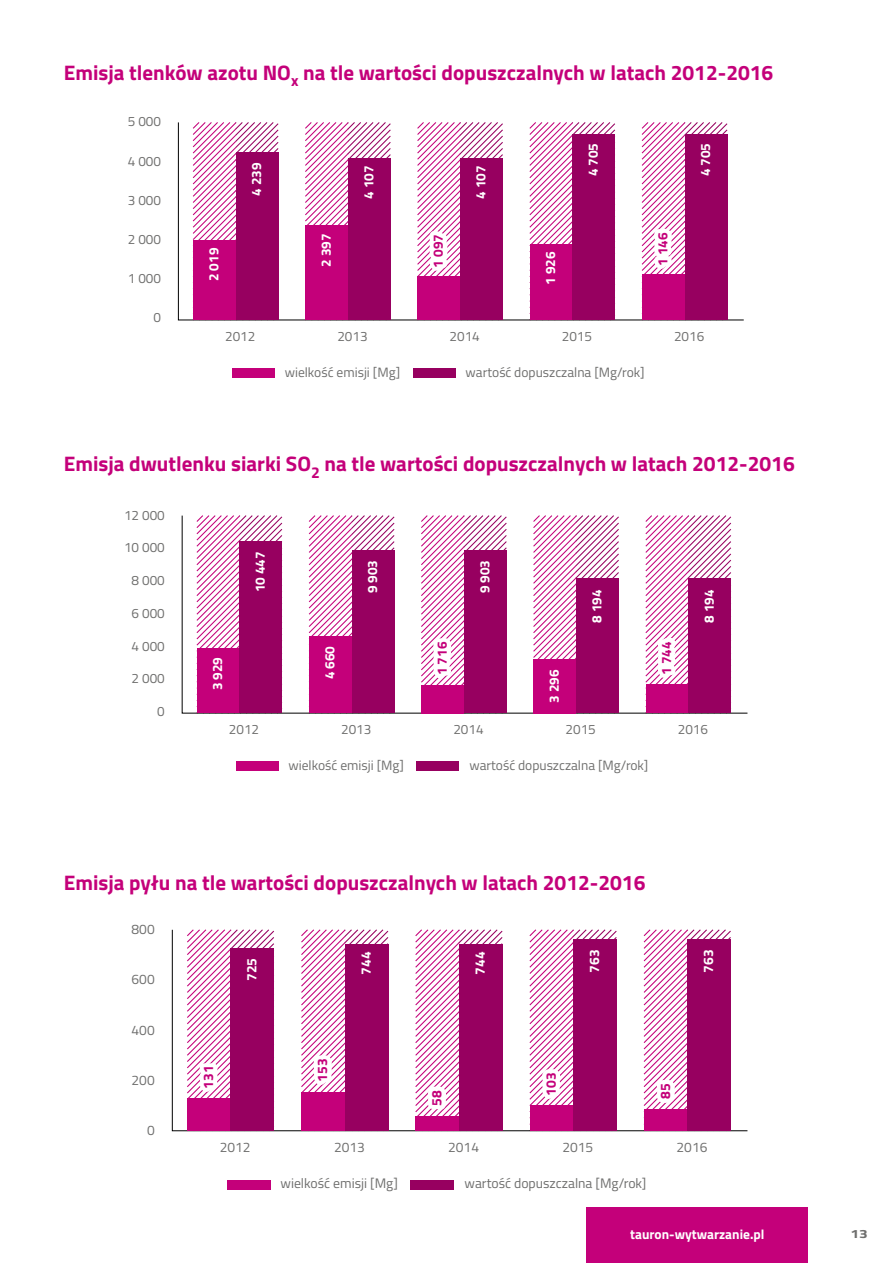
<style>
.page{position:relative;width:893px;height:1263px;background:#fff}
.page>*{position:absolute;margin:0;border:0;box-sizing:border-box;transform-origin:0 0}
.t1{font:700 21px "Titillium";color:#c4007a}
.t2{font:13.8px "Titillium";color:#6f6f6e}
.t3{font:700 13.8px "Titillium";color:#fff}
.t4{font:700 13.8px "Titillium";color:#c4007a}
.t5{font:13.5px "Titillium";color:#6f6f6e}
.t6{font:700 13.5px "Titillium";color:#fff}
.t7{font:700 13.5px "Titillium";color:#fff}
.t8{font:700 13.5px "Titillium";color:#c4007a}
.t9{font:700 12px "Titillium";color:#6f6f6e;scale:1.3 1}
</style>
<div class="page">
<svg style="left:178px;top:122px;width:566px;height:198px"></svg>
<div style="left:193px;top:240px;width:43px;height:80px;background:#c4007a"></div>
<div style="left:305px;top:225px;width:43px;height:95px;background:#c4007a"></div>
<div style="left:236px;top:153px;width:42px;height:167px;background:#970060"></div>
<div style="left:348px;top:158px;width:43px;height:162px;background:#970060"></div>
<div style="left:233px;top:368px;width:42px;height:10px;background:#c4007a"></div>
<div style="left:413px;top:368px;width:42px;height:10px;background:#970060"></div>
<div style="left:418px;top:277px;width:42px;height:43px;background:#c4007a"></div>
<div style="left:460px;top:158px;width:43px;height:162px;background:#970060"></div>
<svg style="left:420px;top:227px;width:34px;height:50px"></svg>
<div style="left:530px;top:244px;width:42px;height:76px;background:#c4007a"></div>
<div style="left:572px;top:135px;width:43px;height:185px;background:#970060"></div>
<div style="left:642px;top:275px;width:43px;height:45px;background:#c4007a"></div>
<svg style="left:645px;top:221px;width:33px;height:54px"></svg>
<div style="left:685px;top:135px;width:42px;height:185px;background:#970060"></div>
<svg style="left:182px;top:515px;width:566px;height:198px"></svg>
<div style="left:197px;top:648px;width:42px;height:65px;background:#c4007a"></div>
<div style="left:309px;top:636px;width:43px;height:77px;background:#c4007a"></div>
<div style="left:239px;top:541px;width:43px;height:172px;background:#970060"></div>
<div style="left:352px;top:550px;width:42px;height:163px;background:#970060"></div>
<div style="left:236px;top:761px;width:43px;height:10px;background:#c4007a"></div>
<div style="left:416px;top:761px;width:43px;height:10px;background:#970060"></div>
<div style="left:421px;top:685px;width:43px;height:28px;background:#c4007a"></div>
<div style="left:464px;top:550px;width:43px;height:163px;background:#970060"></div>
<svg style="left:424px;top:631px;width:33px;height:54px"></svg>
<div style="left:534px;top:659px;width:42px;height:54px;background:#c4007a"></div>
<div style="left:576px;top:578px;width:43px;height:135px;background:#970060"></div>
<div style="left:646px;top:684px;width:42px;height:29px;background:#c4007a"></div>
<div style="left:688px;top:578px;width:43px;height:135px;background:#970060"></div>
<svg style="left:649px;top:631px;width:32px;height:53px"></svg>
<svg style="left:172px;top:929px;width:576px;height:202px"></svg>
<svg style="left:186px;top:929px;width:89px;height:203px"></svg>
<div style="left:227px;top:1180px;width:44px;height:9px;background:#c4007a"></div>
<div style="left:411px;top:1180px;width:43px;height:9px;background:#970060"></div>
<svg style="left:300px;top:929px;width:89px;height:203px"></svg>
<div style="left:416px;top:1116px;width:43px;height:15px;background:#c4007a"></div>
<div style="left:459px;top:944px;width:43px;height:187px;background:#970060"></div>
<svg style="left:421px;top:1079px;width:32px;height:35px"></svg>
<div style="left:530px;top:1105px;width:43px;height:26px;background:#c4007a"></div>
<div style="left:573px;top:939px;width:44px;height:192px;background:#970060"></div>
<svg style="left:533px;top:1062px;width:34px;height:43px"></svg>
<div style="left:644px;top:1109px;width:43px;height:22px;background:#c4007a"></div>
<div style="left:687px;top:939px;width:44px;height:192px;background:#970060"></div>
<svg style="left:649px;top:1072px;width:33px;height:37px"></svg>
<div style="left:587px;top:1208px;width:221px;height:55px;background:#c4007a"></div>
<p class="t1" style="left:64px;top:56px;width:711px">Emisja tlenków azotu NO<sub>x</sub> na tle wartości dopuszczalnych w latach 2012-2016</p>
<p class="t5" style="left:128px;top:116px;width:35px">5 000</p>
<p class="t5" style="left:128px;top:155px;width:35px">4 000</p>
<p class="t5" style="left:128px;top:195px;width:35px">3 000</p>
<p class="t5" style="left:128px;top:234px;width:35px">2 000</p>
<p class="t5" style="left:128px;top:273px;width:35px">1 000</p>
<p class="t5" style="left:154px;top:312px;width:9px">0</p>
<p class="t6" style="left:249px;top:196px;width:35px;rotate:-90deg">4 239</p>
<p class="t6" style="left:361px;top:199px;width:35px;rotate:-90deg">4 107</p>
<p class="t6" style="left:473px;top:199px;width:35px;rotate:-90deg">4 107</p>
<p class="t6" style="left:585px;top:176px;width:35px;rotate:-90deg">4 705</p>
<p class="t6" style="left:697px;top:176px;width:35px;rotate:-90deg">4 705</p>
<p class="t6" style="left:206px;top:281px;width:35px;rotate:-90deg">2 019</p>
<p class="t6" style="left:318px;top:267px;width:35px;rotate:-90deg">2 397</p>
<p class="t8" style="left:430px;top:268px;width:35px;rotate:-90deg">1 097</p>
<p class="t6" style="left:543px;top:285px;width:35px;rotate:-90deg">1 926</p>
<p class="t8" style="left:655px;top:266px;width:35px;rotate:-90deg">1 146</p>
<p class="t5" style="left:225px;top:331px;width:32px">2012</p>
<p class="t5" style="left:337px;top:331px;width:32px">2013</p>
<p class="t5" style="left:450px;top:331px;width:32px">2014</p>
<p class="t5" style="left:562px;top:331px;width:32px">2015</p>
<p class="t5" style="left:674px;top:331px;width:32px">2016</p>
<p class="t5" style="left:285px;top:366px;width:117px">wielkość emisji [Mg]</p>
<p class="t5" style="left:466px;top:366px;width:180px">wartość dopuszczalna [Mg/rok]</p>
<p class="t1" style="left:64px;top:448px;width:732px">Emisja dwutlenku siarki SO<sub>2</sub> na tle wartości dopuszczalnych w latach 2012-2016</p>
<p class="t5" style="left:124px;top:509px;width:42px">12 000</p>
<p class="t5" style="left:124px;top:542px;width:42px">10 000</p>
<p class="t5" style="left:132px;top:575px;width:35px">8 000</p>
<p class="t5" style="left:132px;top:608px;width:35px">6 000</p>
<p class="t5" style="left:132px;top:640px;width:35px">4 000</p>
<p class="t5" style="left:132px;top:673px;width:35px">2 000</p>
<p class="t5" style="left:157px;top:706px;width:9px">0</p>
<p class="t6" style="left:252px;top:592px;width:42px;rotate:-90deg">10 447</p>
<p class="t6" style="left:365px;top:593px;width:35px;rotate:-90deg">9 903</p>
<p class="t6" style="left:210px;top:690px;width:35px;rotate:-90deg">3 929</p>
<p class="t6" style="left:322px;top:679px;width:35px;rotate:-90deg">4 660</p>
<p class="t5" style="left:229px;top:724px;width:32px">2012</p>
<p class="t5" style="left:341px;top:724px;width:32px">2013</p>
<p class="t8" style="left:434px;top:675px;width:35px;rotate:-90deg">1 716</p>
<p class="t6" style="left:477px;top:593px;width:35px;rotate:-90deg">9 903</p>
<p class="t5" style="left:453px;top:724px;width:32px">2014</p>
<p class="t6" style="left:546px;top:703px;width:35px;rotate:-90deg">3 296</p>
<p class="t6" style="left:589px;top:623px;width:35px;rotate:-90deg">8 194</p>
<p class="t5" style="left:566px;top:724px;width:32px">2015</p>
<p class="t5" style="left:288px;top:759px;width:117px">wielkość emisji [Mg]</p>
<p class="t5" style="left:469px;top:759px;width:180px">wartość dopuszczalna [Mg/rok]</p>
<p class="t8" style="left:659px;top:675px;width:35px;rotate:-90deg">1 744</p>
<p class="t6" style="left:701px;top:623px;width:35px;rotate:-90deg">8 194</p>
<p class="t5" style="left:678px;top:724px;width:32px">2016</p>
<p class="t1" style="left:64px;top:866px;width:583px">Emisja pyłu na tle wartości dopuszczalnych w latach 2012-2016</p>
<p class="t2" style="left:132px;top:923px;width:25px">800</p>
<p class="t2" style="left:132px;top:974px;width:25px">600</p>
<p class="t3" style="left:244px;top:981px;width:25px;rotate:-90deg">725</p>
<p class="t3" style="left:358px;top:975px;width:25px;rotate:-90deg">744</p>
<p class="t3" style="left:472px;top:975px;width:25px;rotate:-90deg">744</p>
<p class="t3" style="left:586px;top:972px;width:25px;rotate:-90deg">763</p>
<p class="t3" style="left:700px;top:972px;width:25px;rotate:-90deg">763</p>
<p class="t2" style="left:132px;top:1024px;width:25px">400</p>
<p class="t2" style="left:132px;top:1074px;width:25px">200</p>
<p class="t2" style="left:147px;top:1125px;width:9px">0</p>
<p class="t4" style="left:200px;top:1089px;width:25px;rotate:-90deg">131</p>
<p class="t2" style="left:220px;top:1141px;width:32px">2012</p>
<p class="t4" style="left:314px;top:1082px;width:25px;rotate:-90deg">153</p>
<p class="t2" style="left:334px;top:1141px;width:32px">2013</p>
<p class="t4" style="left:429px;top:1106px;width:17px;rotate:-90deg">58</p>
<p class="t2" style="left:448px;top:1141px;width:32px">2014</p>
<p class="t4" style="left:543px;top:1096px;width:25px;rotate:-90deg">103</p>
<p class="t2" style="left:562px;top:1141px;width:32px">2015</p>
<p class="t2" style="left:281px;top:1178px;width:119px">wielkość emisji [Mg]</p>
<p class="t2" style="left:465px;top:1178px;width:183px">wartość dopuszczalna [Mg/rok]</p>
<p class="t4" style="left:657px;top:1099px;width:17px;rotate:-90deg">85</p>
<p class="t2" style="left:677px;top:1141px;width:32px">2016</p>
<p class="t7" style="left:630px;top:1224px;width:136px">tauron-wytwarzanie.pl</p>
<p class="t9" style="left:850px;top:1224px;width:15px">13</p>
</div>
